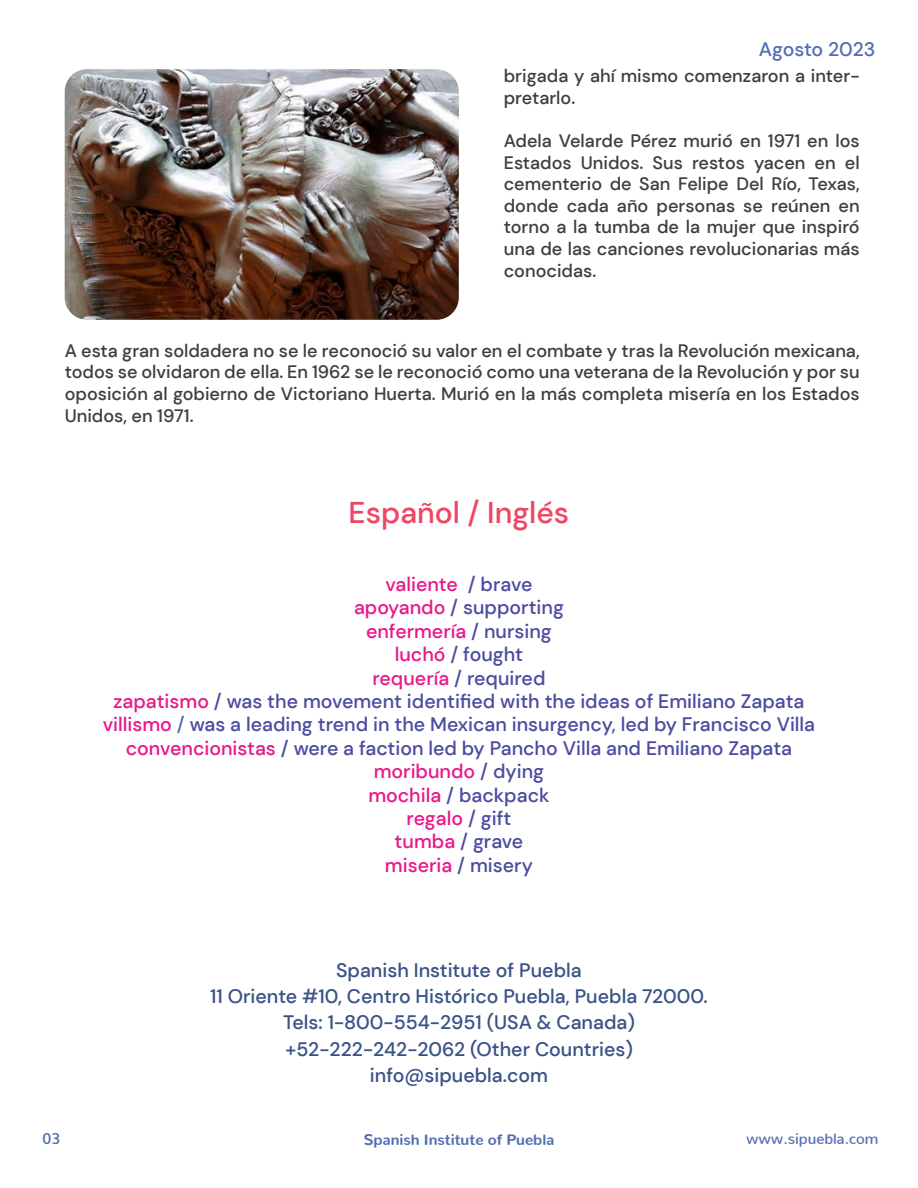
<style>
.page{position:relative;width:918px;height:1188px;background:#fff}
.page>*{position:absolute;margin:0;border:0;box-sizing:border-box;transform-origin:0 0}
.t1{font:500 30px "DM Sans";color:#ef4665}
.t2{font:500 19.5px/23.4px "DM Sans";color:#4b4ca0;text-align:center}
.t3{font:500 19.5px/26.4px "DM Sans";color:#3a5287;text-align:center}
.t4{font:500 19.5px "DM Sans";letter-spacing:-.01em;color:#546eb5}
.t5{font:500 18px/21.6px "DM Sans";color:#3e3e3f;text-align:justify}
.t6{font:800 15px "Nunito";color:#546eb5}
.t7{font:600 15px "Nunito";color:#546eb5}
.s1{color:#e8198a}
.s2{color:#e9178b}
.s3{color:#546eb5}
</style>
<div class="page">
<img style="left:65px;top:69px;width:394px;height:251px">
<p class="t4" style="left:759px;top:37px;width:118px">Agosto 2023</p>
<p class="t5" style="left:504px;top:65px;width:357px">brigada y ahí mismo comenzaron a inter&shy;pretarlo.</p>
<p class="t5" style="left:504px;top:130px;width:357px">Adela Velarde Pérez murió en 1971 en los Estados Unidos. Sus restos yacen en el cementerio de San Felipe Del Río, Texas, donde cada año personas se reúnen en torno a la tumba de la mujer que inspiró una de las canciones revolucionarias más conocidas.</p>
<p class="t5" style="left:65px;top:340px;width:797px">A esta gran soldadera no se le reconoció su valor en el combate y tras la Revolución mexicana, todos se olvidaron de ella. En 1962 se le reconoció como una veterana de la Revolución y por su oposición al gobierno de Victoriano Huerta. Murió en la más completa misería en los Estados Unidos, en 1971.</p>
<h1 class="t1" style="left:349px;top:493px;width:222px">Español / Inglés</h1>
<p class="t2" style="left:103px;top:572px;width:714px"><span class="s1">valiente</span> / brave<br><span class="s1">apoyando</span> / supporting<br><span class="s1">enfermería</span> / nursing<br><span class="s1">luchó</span> / fought<br><span class="s1">requería</span> / required<br><span class="s1">zapatismo</span> / was the movement identified with the ideas of Emiliano Zapata <span class="s2">villismo</span> <span class="s3">/</span> was a leading trend in the Mexican insurgency, led by Francisco Villa <span class="s1">convencionistas</span> / were a faction led by Pancho Villa and Emiliano Zapata <span class="s1">moribundo</span> / dying<br><span class="s1">mochila</span> / backpack<br><span class="s1">regalo</span> / gift<br><span class="s1">tumba</span> / grave<br><span class="s1">miseria</span> / misery</p>
<p class="t3" style="left:210px;top:956px;width:499px">Spanish Institute of Puebla<br>11 Oriente #10, Centro Histórico Puebla, Puebla 72000.<br>Tels: 1-800-554-2951 (USA &amp; Canada) +52-222-242-2062 (Other Countries) info@sipuebla.com</p>
<p class="t7" style="left:43px;top:1125px;width:19px">03</p>
<p class="t6" style="left:364px;top:1126px;width:192px">Spanish Institute of Puebla</p>
<p class="t7" style="left:746px;top:1125px;width:134px">www.sipuebla.com</p>
</div>
